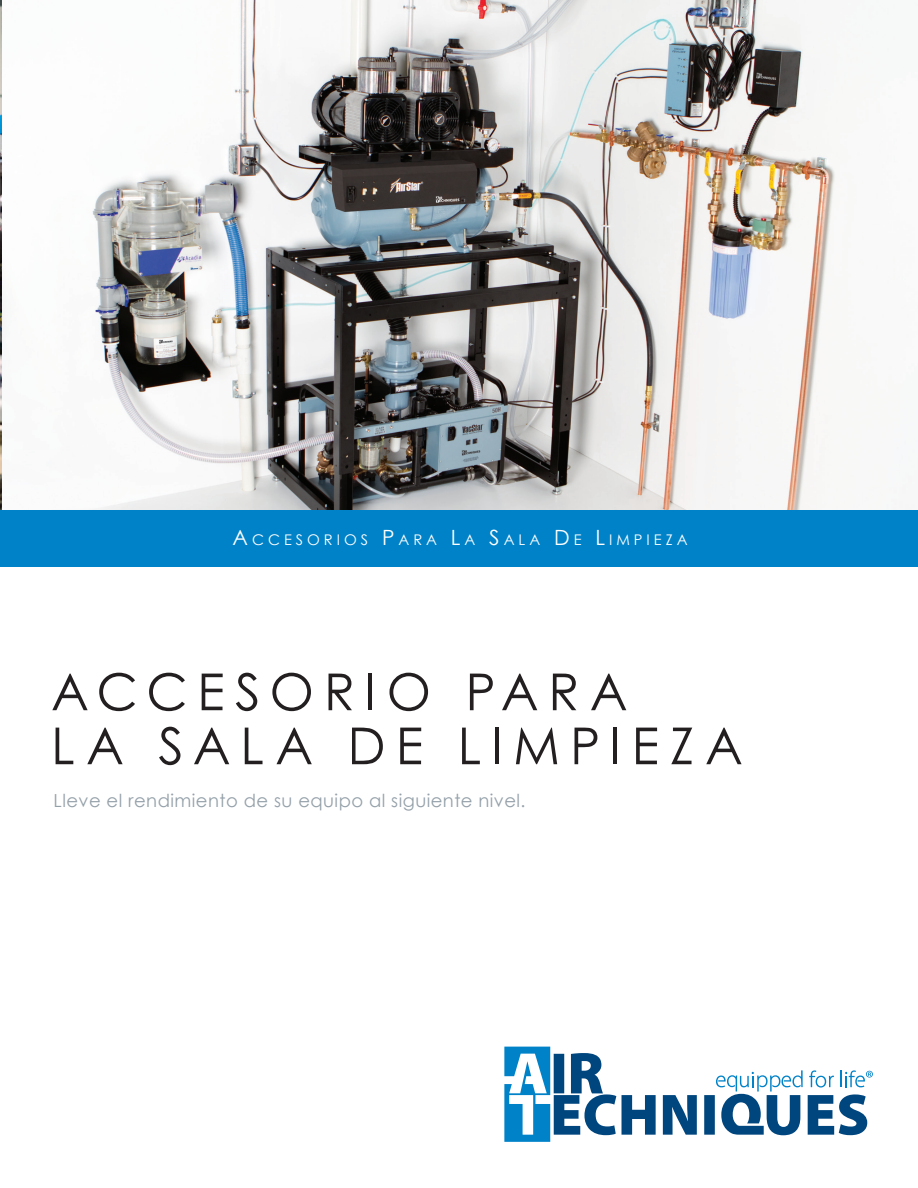
<style>
.page{position:relative;width:918px;height:1188px;background:#fff}
.page>*{position:absolute;margin:0;border:0;box-sizing:border-box;transform-origin:0 0}
.t1{font:51px/54px "Century Gothic";letter-spacing:.195em;color:#231f20}
.t2{font:18px "Century Gothic";letter-spacing:.025em;color:#94a0a9}
.t3{font:14.7px "Century Gothic";letter-spacing:.27em;color:#fff}
.s1{font-size:21px}
</style>
<div class="page">
<svg style="left:504px;top:1047px;width:369px;height:95px"></svg>
<img style="left:2px;top:0;width:916px;height:511px">
<img style="left:0;top:0;width:2px;height:511px">
<div style="left:0;top:511px;width:918px;height:56px;background:#0082c8"></div>
<p class="t3" style="left:233px;top:529px;width:457px"><span class="s1">A</span>CCESORIOS <span class="s1">P</span>ARA <span class="s1">L</span>A <span class="s1">S</span>ALA <span class="s1">D</span>E <span class="s1">L</span>IMPIEZA</p>
<h1 class="t1" style="left:51px;top:664px;width:693px">ACCESORIO PARA<br>LA SALA DE LIMPIEZA</h1>
<p class="t2" style="left:54px;top:788px;width:473px">Lleve el rendimiento de su equipo al siguiente nivel.</p>
</div>
